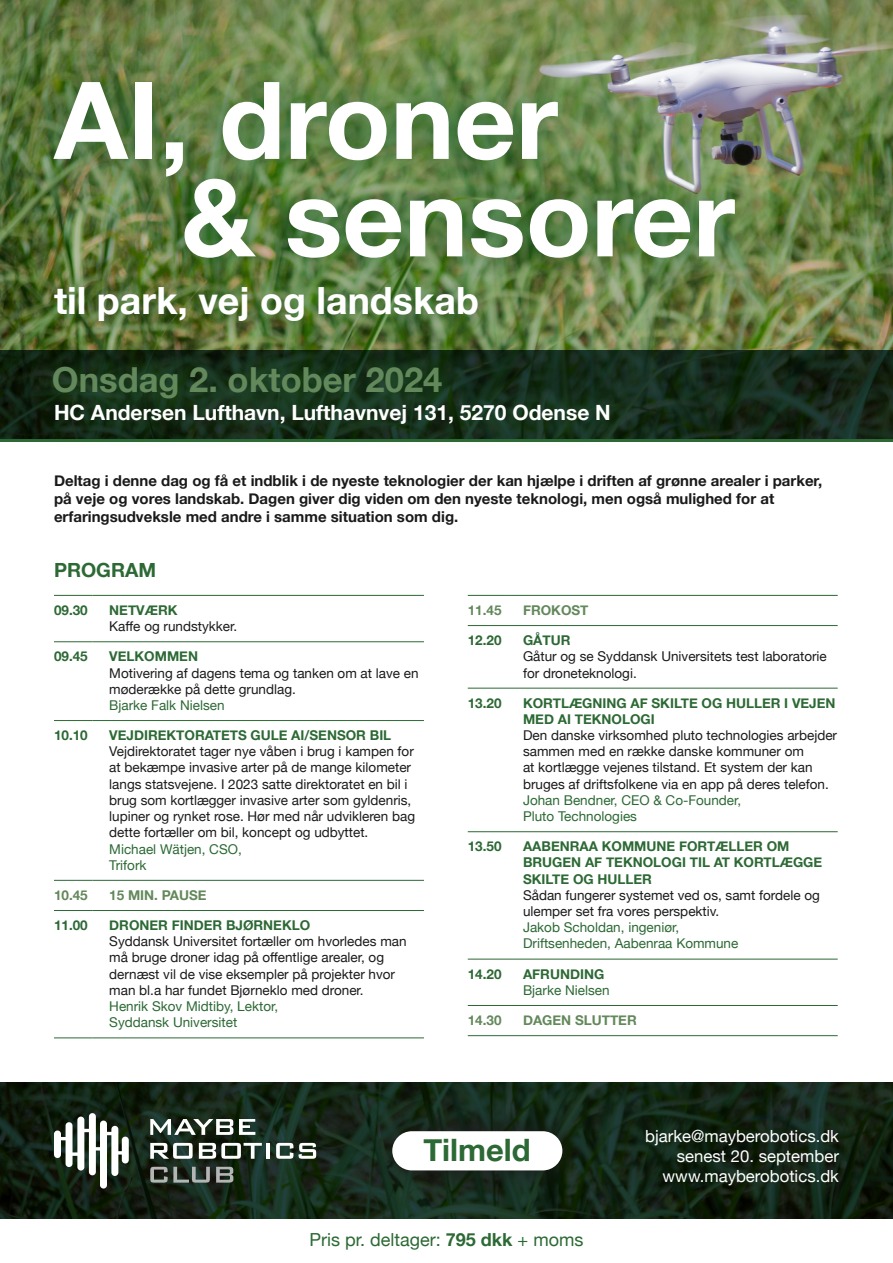
<style>
.page{position:relative;width:893px;height:1263px;background:#fff}
.page>*{position:absolute;margin:0;border:0;box-sizing:border-box;transform-origin:0 0}
.t1{font:700 107.55px/97.5px "Helvetica Neue";color:#fff}
.t2{font:700 37.5px "Helvetica Neue";color:#fff}
.t3{font:700 34.5px "Helvetica Neue";color:#63885b}
.t4{font:700 30.9px "Helvetica Neue";color:#2c6934}
.t5{font:700 21px "Helvetica Neue";color:#fff}
.t6{font:700 19.5px "Helvetica Neue";color:#2c6934}
.t7{font:18px "Helvetica Neue";color:#2c6934}
.t8{font:16.8px/20.1px "Helvetica Neue";color:#fff;text-align:right}
.t9{font:700 15px/18px "Helvetica Neue";color:#1a1a1a}
.t10{font:13.5px/16.2px "Helvetica Neue";color:#1a1a1a}
.t11{font:700 13.5px/16.2px "Helvetica Neue";color:#2c6934}
.t12{font:13.5px/16.2px "Helvetica Neue";color:#2c6934}
.t13{font:700 13.5px "Helvetica Neue";color:#63885b}
.s1{font-weight:700}
</style>
<div class="page">
<img style="left:0;top:0;width:893px;height:350px">
<svg style="left:0;top:1083px;width:893px;height:136px;background:#132516"></svg>
<svg style="left:0;top:350px;width:893px;height:90px;background:#142818"></svg>
<hr style="left:0;top:440px;width:893px;height:2px;background:#2c6934">
<svg style="left:150px;top:1119px;width:83px;height:16px"></svg>
<svg style="left:239px;top:1119px;width:16px;height:16px"></svg>
<svg style="left:150px;top:1143px;width:43px;height:16px"></svg>
<svg style="left:199px;top:1143px;width:63px;height:16px"></svg>
<hr style="left:266px;top:1143px;width:4px;height:16px;background:#fff">
<svg style="left:276px;top:1143px;width:40px;height:16px"></svg>
<svg style="left:54px;top:1113px;width:75px;height:75px"></svg>
<svg style="left:150px;top:1167px;width:83px;height:15px"></svg>
<svg style="left:26px;top:339px;width:611px;height:101px;background:#17311a"></svg>
<hr style="left:54px;top:595px;width:38px;height:1px;background:#2c6934">
<hr style="left:92px;top:595px;width:332px;height:1px;background:#2c6934">
<hr style="left:54px;top:641px;width:38px;height:1px;background:#2c6934">
<hr style="left:92px;top:641px;width:332px;height:1px;background:#2c6934">
<hr style="left:54px;top:720px;width:38px;height:1px;background:#2c6934">
<hr style="left:92px;top:720px;width:332px;height:1px;background:#2c6934">
<hr style="left:54px;top:880px;width:38px;height:1px;background:#2c6934">
<hr style="left:92px;top:880px;width:332px;height:1px;background:#2c6934">
<hr style="left:54px;top:910px;width:38px;height:1px;background:#2c6934">
<hr style="left:92px;top:910px;width:332px;height:1px;background:#2c6934">
<hr style="left:54px;top:1037px;width:38px;height:1px;background:#2c6934">
<hr style="left:92px;top:1037px;width:332px;height:1px;background:#2c6934">
<hr style="left:468px;top:595px;width:38px;height:1px;background:#2c6934">
<hr style="left:506px;top:595px;width:332px;height:1px;background:#2c6934">
<hr style="left:468px;top:625px;width:38px;height:1px;background:#2c6934">
<hr style="left:506px;top:625px;width:332px;height:1px;background:#2c6934">
<hr style="left:468px;top:688px;width:38px;height:1px;background:#2c6934">
<hr style="left:506px;top:688px;width:332px;height:1px;background:#2c6934">
<hr style="left:468px;top:831px;width:38px;height:1px;background:#2c6934">
<hr style="left:506px;top:831px;width:332px;height:1px;background:#2c6934">
<hr style="left:468px;top:959px;width:38px;height:1px;background:#2c6934">
<hr style="left:506px;top:959px;width:332px;height:1px;background:#2c6934">
<hr style="left:468px;top:1005px;width:38px;height:1px;background:#2c6934">
<hr style="left:506px;top:1005px;width:332px;height:1px;background:#2c6934">
<hr style="left:468px;top:1035px;width:38px;height:1px;background:#2c6934">
<hr style="left:506px;top:1035px;width:332px;height:1px;background:#2c6934">
<svg style="left:370px;top:1107px;width:215px;height:87px;background:#172a1c"></svg>
<div style="left:392px;top:1131px;width:170px;height:39px;background:#fff;border-radius:20px"></div>
<img style="left:28px;top:55px;width:734px;height:293px">
<h1 class="t1" style="left:181px;top:69px;width:555px;text-indent:-127px">AI, droner<br>&amp; sensorer</h1>
<h2 class="t2" style="left:54px;top:277px;width:426px">til park, vej og landskab</h2>
<h3 class="t3" style="left:52px;top:358px;width:392px">Onsdag 2. oktober 2024</h3>
<h3 class="t5" style="left:54px;top:400px;width:558px">HC Andersen Lufthavn, Lufthavnvej 131, 5270 Odense N</h3>
<p class="t9" style="left:54px;top:471px;width:770px">Deltag i denne dag og få et indblik i de nyeste teknologier der kan hjælpe i driften af grønne arealer i parker, på veje og vores landskab. Dagen giver dig viden om den nyeste teknologi, men også mulighed for at erfaringsudveksle med andre i samme situation som dig.</p>
<h3 class="t6" style="left:54px;top:558px;width:104px">PROGRAM</h3>
<p class="t11" style="left:54px;top:602px;width:35px">09.30</p>
<p class="t11" style="left:109px;top:602px;width:70px">NETVÆRK</p>
<p class="t10" style="left:109px;top:618px;width:129px">Kaffe og rundstykker.</p>
<p class="t11" style="left:54px;top:648px;width:35px">09.45</p>
<p class="t11" style="left:109px;top:648px;width:90px">VELKOMMEN</p>
<p class="t10" style="left:109px;top:664px;width:311px">Motivering af dagens tema og tanken om at lave en møderække på dette grundlag.</p>
<p class="t12" style="left:109px;top:697px;width:117px">Bjarke Falk Nielsen</p>
<p class="t11" style="left:54px;top:727px;width:35px">10.10</p>
<p class="t11" style="left:109px;top:727px;width:284px">VEJDIREKTORATETS GULE AI/SENSOR BIL</p>
<p class="t10" style="left:109px;top:743px;width:307px">Vejdirektoratet tager nye våben i brug i kampen for at bekæmpe invasive arter på de mange kilometer langs statsvejene. I 2023 satte direktoratet en bil i brug som kortlægger invasive arter som gyldenris, lupiner og rynket rose. Hør med når udvikleren bag dette fortæller om bil, koncept og udbyttet.</p>
<p class="t12" style="left:109px;top:840px;width:134px">Michael Wätjen, CSO,<br>Trifork</p>
<p class="t13" style="left:54px;top:887px;width:35px">10.45</p>
<p class="t13" style="left:109px;top:887px;width:99px">15 MIN. PAUSE</p>
<p class="t11" style="left:54px;top:917px;width:35px">11.00</p>
<p class="t11" style="left:109px;top:917px;width:203px">DRONER FINDER BJØRNEKLO</p>
<p class="t10" style="left:109px;top:933px;width:299px">Syddansk Universitet fortæller om hvorledes man må bruge droner idag på offentlige arealer, og dernæst vil de vise eksempler på projekter hvor man bl.a har fundet Bjørneklo med droner.</p>
<p class="t12" style="left:109px;top:998px;width:170px">Henrik Skov Midtiby, Lektor,<br>Syddansk Universitet</p>
<p class="t13" style="left:468px;top:602px;width:35px">11.45</p>
<p class="t13" style="left:523px;top:602px;width:67px">FROKOST</p>
<p class="t11" style="left:468px;top:632px;width:35px">12.20</p>
<p class="t11" style="left:523px;top:632px;width:49px">GÅTUR</p>
<p class="t10" style="left:523px;top:648px;width:305px">Gåtur og se Syddansk Universitets test laboratorie for droneteknologi.</p>
<p class="t11" style="left:468px;top:694px;width:35px">13.20</p>
<p class="t11" style="left:523px;top:694px;width:314px">KORTLÆGNING AF SKILTE OG HULLER I VEJEN<br>MED AI TEKNOLOGI</p>
<p class="t10" style="left:523px;top:727px;width:316px">Den danske virksomhed pluto technologies arbejder sammen med en række danske kommuner om<br>at kortlægge vejenes tilstand. Et system der kan bruges af driftsfolkene via en app på deres telefon.</p>
<p class="t12" style="left:523px;top:792px;width:220px">Johan Bendner, CEO &amp; Co-Founder,<br>Pluto Technologies</p>
<p class="t11" style="left:468px;top:838px;width:35px">13.50</p>
<p class="t11" style="left:523px;top:838px;width:301px">AABENRAA KOMMUNE FORTÆLLER OM<br>BRUGEN AF TEKNOLOGI TIL AT KORTLÆGGE<br>SKILTE OG HULLER</p>
<p class="t10" style="left:523px;top:887px;width:298px">Sådan fungerer systemet ved os, samt fordele og ulemper set fra vores perspektiv.</p>
<p class="t12" style="left:523px;top:919px;width:217px">Jakob Scholdan, ingeniør,<br>Driftsenheden, Aabenraa Kommune</p>
<p class="t11" style="left:468px;top:965px;width:35px">14.20</p>
<p class="t11" style="left:523px;top:965px;width:83px">AFRUNDING</p>
<p class="t12" style="left:523px;top:982px;width:88px">Bjarke Nielsen</p>
<p class="t13" style="left:468px;top:1012px;width:35px">14.30</p>
<p class="t13" style="left:523px;top:1012px;width:115px">DAGEN SLUTTER</p>
<h3 class="t4" style="left:423px;top:1131px;width:109px">Tilmeld</h3>
<h3 class="t7" style="left:310px;top:1229px;width:275px">Pris pr. deltager: <span class="s1">795 dkk</span> + moms</h3>
<p class="t8" style="left:645px;top:1126px;width:195px">bjarke@mayberobotics.dk senest 20. september www.mayberobotics.dk</p>
</div>
